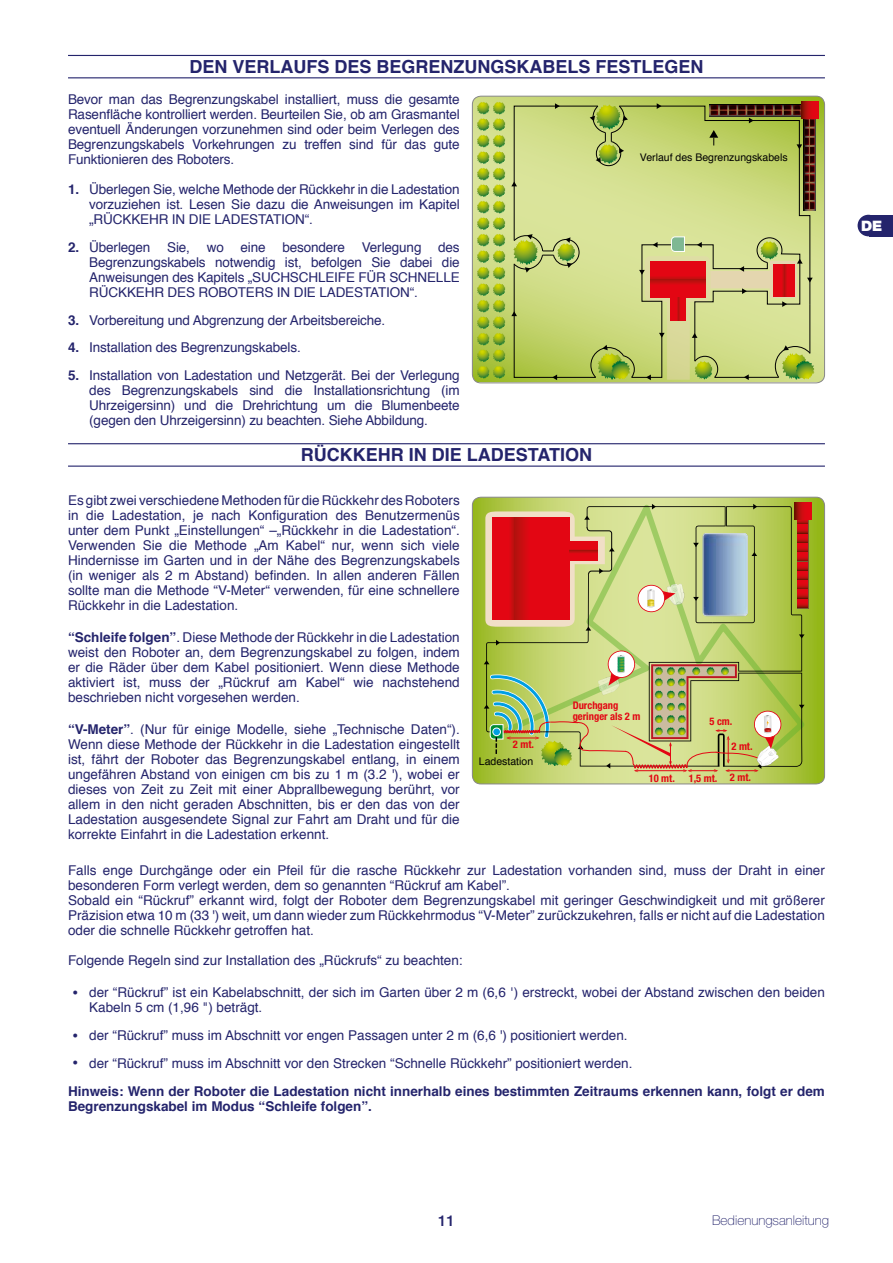
<style>
.page{position:relative;width:893px;height:1263px;background:#fff}
.page>*{position:absolute;margin:0;border:0;box-sizing:border-box;transform-origin:0 0}
.t1{font:700 18px "Helvetica";color:#24246c}
.t2{font:500 15px "Helvetica Neue LT Std";color:#24246c}
.t3{font:900 14.4px "Helvetica Neue LT Std";color:#fff}
.t4{font:13.5px/15px "Helvetica";color:#24246c;text-align:justify}
.t5{font:700 13.5px/27.8px "Helvetica";color:#24246c}
.t6{font:100 13.5px "Helvetica Neue LT Std";color:#24246c}
.t7{font:700 condensed 10.5px/10.5px "Helvetica Neue LT Pro";color:#e30613}
.t8{font:10.5px "Helvetica";color:#000}
.s1{font-weight:700}
.s2{font-weight:700;font-size:18px}
.s3{font-family:"Helvetica Neue"}
.s4{font-size:18px}
.s5{font-weight:400}
</style>
<div class="page">
<div style="left:868px;top:215px;width:25px;height:21px;background:#24246c"></div>
<div style="left:858px;top:215px;width:21px;height:21px;background:#24246c;border-radius:50%"></div>
<hr style="left:68px;top:55px;width:757px;height:1px;background:#24246c">
<hr style="left:68px;top:77px;width:757px;height:1px;background:#24246c">
<hr style="left:68px;top:443px;width:757px;height:1px;background:#24246c">
<hr style="left:68px;top:466px;width:757px;height:1px;background:#24246c">
<svg style="left:472px;top:96px;width:353px;height:286px;background:#c4d472"></svg>
<div style="left:804px;top:117px;width:12px;height:94px;background:#46453e"></div>
<div style="left:801px;top:102px;width:17px;height:17px;background:#e20613"></div>
<svg style="left:477px;top:102px;width:28px;height:277px;background:#a8c24e"></svg>
<svg style="left:511px;top:103px;width:304px;height:277px;background:#c2c576"></svg>
<div style="left:472px;top:96px;width:353px;height:287px;border:1px solid #878787;border-radius:9px"></div>
<svg style="left:472px;top:497px;width:353px;height:287px;background:#aac443"></svg>
<svg style="left:807px;top:520px;width:2px;height:89px"></svg>
<div style="left:794px;top:503px;width:17px;height:17px;background:#e20613"></div>
<svg style="left:484px;top:504px;width:323px;height:268px;background:#bfb26e"></svg>
<div style="left:472px;top:497px;width:353px;height:287px;border:1px solid #878787;border-radius:9px"></div>
<h1 class="t1" style="left:189px;top:52px;width:516px">DEN VERLAUFS DES BEGRENZUNGSKABELS FESTLEGEN</h1>
<p class="t4" style="left:68px;top:92px;width:393px">Bevor man das Begrenzungskabel installiert, muss die gesamte Rasenfläche kontrolliert werden. Beurteilen Sie, ob am Grasmantel eventuell Änderungen vorzunehmen sind oder beim Verlegen des Begrenzungskabels Vorkehrungen zu treffen sind für das gute Funktionieren des Roboters.</p>
<p class="t4" style="left:89px;top:182px;width:372px;text-indent:-21px"><span class="s1">1.</span> Überlegen Sie, welche Methode der Rückkehr in die Ladestation vorzuziehen ist. Lesen Sie dazu die Anweisungen im Kapitel „RÜCKKEHR IN DIE LADESTATION“.</p>
<p class="t4" style="left:89px;top:240px;width:372px;text-indent:-21px"><span class="s1">2.</span> Überlegen Sie, wo eine besondere Verlegung des Begrenzungskabels notwendig ist, befolgen Sie dabei die Anweisungen des Kapitels „SUCHSCHLEIFE FÜR SCHNELLE RÜCKKEHR DES ROBOTERS IN DIE LADESTATION“.</p>
<p class="t4" style="left:68px;top:313px;width:319px"><span class="s1">3.</span> Vorbereitung und Abgrenzung der Arbeitsbereiche.</p>
<p class="t4" style="left:68px;top:340px;width:234px"><span class="s1">4.</span> Installation des Begrenzungskabels.</p>
<p class="t4" style="left:89px;top:368px;width:372px;text-indent:-21px"><span class="s1">5.</span> Installation von Ladestation und Netzgerät. Bei der Verlegung des Begrenzungskabels sind die Installationsrichtung (im Uhrzeigersinn) und die Drehrichtung um die Blumenbeete (gegen den Uhrzeigersinn) zu beachten. Siehe Abbildung.</p>
<p class="t8" style="left:640px;top:149px;width:149px">Verlauf des Begrenzungskabels</p>
<h1 class="t1" style="left:301px;top:440px;width:293px">RÜCKKEHR IN DIE LADESTATION</h1>
<p class="t4" style="left:68px;top:493px;width:393px">Es gibt zwei verschiedene Methoden für die Rückkehr des Roboters in die Ladestation, je nach Konfiguration des Benutzermenüs unter dem Punkt „Einstellungen“ –„Rückkehr in die Ladestation“.<br>Verwenden Sie die Methode „Am Kabel“ nur, wenn sich viele Hindernisse im Garten und in der Nähe des Begrenzungskabels (in weniger als 2 m Abstand) befinden. In allen anderen Fällen sollte man die Methode “V-Meter“ verwenden, für eine schnellere Rückkehr in die Ladestation.</p>
<p class="t4" style="left:68px;top:630px;width:393px"><span class="s1">“Schleife folgen”</span>. Diese Methode der Rückkehr in die Ladestation weist den Roboter an, dem Begrenzungskabel zu folgen, indem er die Räder über dem Kabel positioniert. Wenn diese Methode aktiviert ist, muss der „Rückruf am Kabel“ wie nachstehend beschrieben nicht vorgesehen werden.</p>
<p class="t4" style="left:68px;top:722px;width:393px"><span class="s1">“V-Meter”</span>. (Nur für einige Modelle, siehe „Technische Daten“).<br>Wenn diese Methode der Rückkehr in die Ladestation eingestellt ist, fährt der Roboter das Begrenzungskabel entlang, in einem ungefähren Abstand von einigen cm bis zu 1 m (3.2 '), wobei er dieses von Zeit zu Zeit mit einer Abprallbewegung berührt, vor allem in den nicht geraden Abschnitten, bis er den das von der Ladestation ausgesendete Signal zur Fahrt am Draht und für die korrekte Einfahrt in die Ladestation erkennt.</p>
<p class="t7" style="left:573px;top:700px;width:69px">Durchgang geringer als 2 m</p>
<p class="t7" style="left:709px;top:716px;width:24px">5 cm.</p>
<p class="t7" style="left:513px;top:739px;width:23px">2 mt.</p>
<p class="t7" style="left:731px;top:741px;width:23px">2 mt.</p>
<p class="t7" style="left:649px;top:772px;width:28px">10 mt.</p>
<p class="t7" style="left:689px;top:772px;width:64px">1,5 mt. 2 mt.</p>
<p class="t8" style="left:479px;top:753px;width:56px">Ladestation</p>
<p class="t4" style="left:68px;top:863px;width:758px;text-align:left">Falls enge Durchgänge oder ein Pfeil für die rasche Rückkehr zur Ladestation vorhanden sind, muss der Draht in einer besonderen Form verlegt werden, dem so genannten “Rückruf am Kabel”.<br>Sobald ein “Rückruf” erkannt wird, folgt der Roboter dem Begrenzungskabel mit geringer Geschwindigkeit und mit größerer Präzision etwa 10 m (33 ') weit, um dann wieder zum Rückkehrmodus “V-Meter” zurückzukehren, falls er nicht auf die Ladestation oder die schnelle Rückkehr getroffen hat.</p>
<p class="t4" style="left:68px;top:953px;width:396px">Folgende Regeln sind zur Installation des „Rückrufs“ zu beachten:</p>
<p class="t4" style="left:89px;top:985px;width:737px;text-indent:-17px"><span class="s2">•</span> der “Rückruf” ist ein Kabelabschnitt, der sich im Garten über 2 m (6,6 <span class="s3">'</span>) erstreckt, wobei der Abstand zwischen den beiden<br>Kabeln 5 cm (1,96 <span class="s3">"</span>) beträgt.</p>
<p class="t4" style="left:72px;top:1028px;width:557px"><span class="s2">•</span> der “Rückruf” muss im Abschnitt vor engen Passagen unter 2 m (6,6 ') positioniert werden.</p>
<p class="t5" style="left:68px;top:1049px;width:758px;text-indent:4px"><span class="s4">•</span> <span class="s5">der “Rückruf” muss im Abschnitt vor den Strecken “Schnelle Rückkehr” positioniert werden.<br></span>Hinweis: Wenn der Roboter die Ladestation nicht innerhalb eines bestimmten Zeitraums erkennen kann, folgt er dem</p>
<p class="t5" style="left:68px;top:1092px;width:305px">Begrenzungskabel im Modus “Schleife folgen”.</p>
<p class="t3" style="left:861px;top:217px;width:23px">DE</p>
<p class="t2" style="left:438px;top:1211px;width:18px">11</p>
<p class="t6" style="left:712px;top:1212px;width:119px">Bedienungsanleitung</p>
</div>
